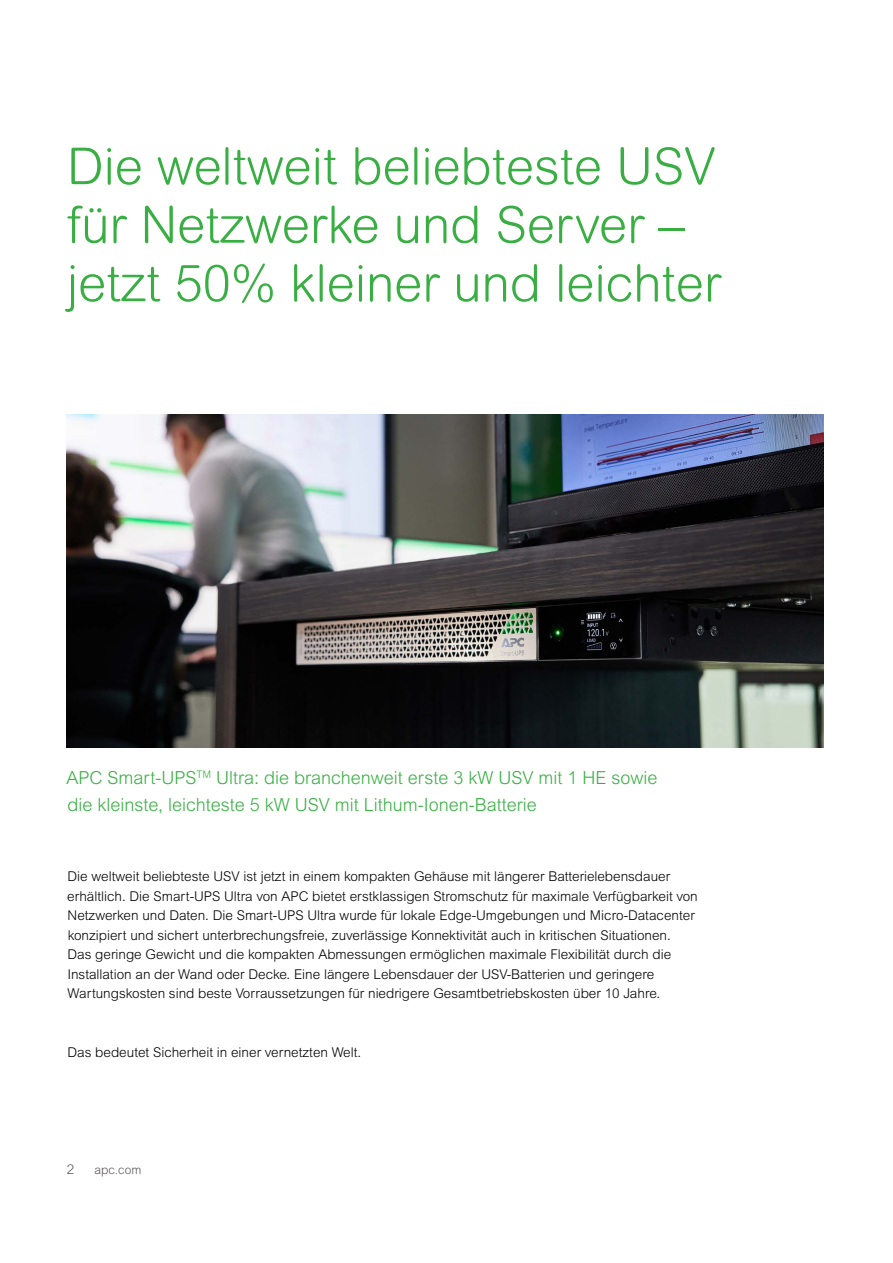
<style>
.page{position:relative;width:893px;height:1263px;background:#fff}
.page>*{position:absolute;margin:0;border:0;box-sizing:border-box;transform-origin:0 0}
.t1{font:300 51px/58.5px "Arial Rounded MT Pro";color:#39af43}
.t2{font:300 18px/27px "Arial MT Pro";color:#39af43}
.t3{font:300 13.5px/19.5px "Arial MT Pro";color:#000}
.t4{font:300 13.5px "Arial MT Pro";color:#5a5757}
.t5{font:300 12px "Arial Rounded MT Pro";color:#5a5757}
</style>
<div class="page">
<img style="left:67px;top:415px;width:756px;height:333px">
<h1 class="t1" style="left:67px;top:139px;width:655px">Die weltweit beliebteste USV für Netzwerke und Server – jetzt 50% kleiner und leichter</h1>
<h2 class="t2" style="left:66px;top:764px;width:593px">APC Smart-UPS<sup>TM</sup> Ultra: die branchenweit erste 3 kW USV mit 1 HE sowie die kleinste, leichteste 5 kW USV mit Lithum-Ionen-Batterie</h2>
<p class="t3" style="left:67px;top:867px;width:632px">Die weltweit beliebteste USV ist jetzt in einem kompakten Gehäuse mit längerer Batterielebensdauer erhältlich. Die Smart-UPS Ultra von APC bietet erstklassigen Stromschutz für maximale Verfügbarkeit von Netzwerken und Daten. Die Smart-UPS Ultra wurde für lokale Edge-Umgebungen und Micro-Datacenter konzipiert und sichert unterbrechungsfreie, zuverlässige Konnektivität auch in kritischen Situationen.<br>Das geringe Gewicht und die kompakten Abmessungen ermöglichen maximale Flexibilität durch die Installation an der Wand oder Decke. Eine längere Lebensdauer der USV-Batterien und geringere Wartungskosten sind beste Vorraussetzungen für niedrigere Gesamtbetriebskosten über 10 Jahre.</p>
<p class="t3" style="left:68px;top:1042px;width:295px">Das bedeutet Sicherheit in einer vernetzten Welt.</p>
<p class="t4" style="left:67px;top:1160px;width:9px">2</p>
<p class="t5" style="left:94px;top:1162px;width:48px">apc.com</p>
</div>
